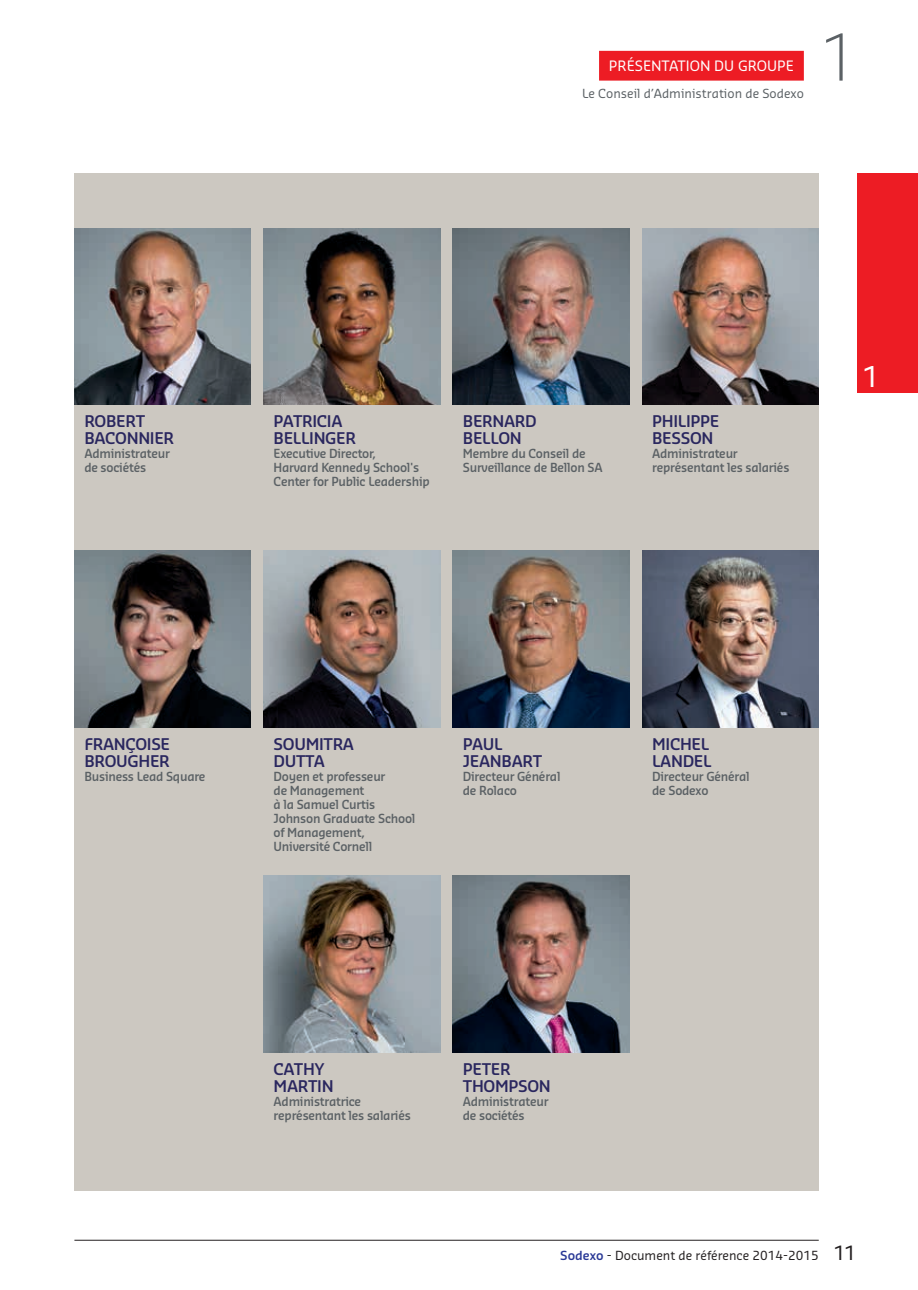
<style>
.page{position:relative;width:918px;height:1290px;background:#fff}
.page>*{position:absolute;margin:0;border:0;box-sizing:border-box;transform-origin:0 0}
.t1{font:300 63px "Sansa Pro";color:#5b6165}
.t2{font:28px "Sansa Pro";color:#fff}
.t3{font:19.25px "Sansa Pro";color:#231f20}
.t4{font:600 15.75px/16.8px "Sansa Pro";letter-spacing:-.02em;color:#2a275f}
.t5{font:14px "Sansa Pro";color:#fff}
.t6{font:600 12.25px/14px "Sansa Pro";letter-spacing:-.02em;color:#5b6165;scale:.95 1}
.t7{font:12.25px "Sansa Pro";color:#231f20}
.t8{font:12.25px "Sansa Pro";color:#5b6165}
.s1{font-weight:600;color:#293896}
</style>
<div class="page">
<div style="left:599px;top:51px;width:205px;height:30px;background:#ed1c24"></div>
<div style="left:857px;top:174px;width:61px;height:219px;background:#ed1c24"></div>
<div style="left:74px;top:174px;width:745px;height:1017px;background:#ccc8c1"></div>
<img style="left:74px;top:228px;width:177px;height:177px">
<img style="left:74px;top:551px;width:177px;height:176px">
<img style="left:264px;top:228px;width:176px;height:177px">
<img style="left:264px;top:551px;width:176px;height:176px">
<img style="left:264px;top:876px;width:176px;height:176px">
<img style="left:453px;top:228px;width:176px;height:177px">
<img style="left:453px;top:551px;width:176px;height:176px">
<img style="left:453px;top:876px;width:176px;height:176px">
<img style="left:642px;top:228px;width:177px;height:177px">
<img style="left:642px;top:551px;width:177px;height:176px">
<hr style="left:74px;top:1240px;width:745px;height:1px;background:#231f20">
<p class="t5" style="left:609px;top:57px;width:18px">Présentation</p>
<p class="t5" style="left:714px;top:57px;width:44px">du Groupe</p>
<p class="t8" style="left:582px;top:85px;width:223px">Le Conseil d’Administration de Sodexo</p>
<h1 class="t1" style="left:819px;top:16px;width:41px">1</h1>
<p class="t4" style="left:84px;top:413px;width:91px">ROBERT<br>BACONNIER</p>
<p class="t6" style="left:84px;top:446px;width:92px">Administrateur de sociétés</p>
<p class="t4" style="left:274px;top:413px;width:84px">PATRICIA<br>BELLINGER</p>
<p class="t6" style="left:274px;top:446px;width:166px">Executive Director,<br>Harvard Kennedy School's<br>Center for Public Leadership</p>
<p class="t4" style="left:463px;top:413px;width:75px">BERNARD<br>BELLON</p>
<p class="t6" style="left:463px;top:446px;width:149px">Membre du Conseil de<br>Surveillance de Bellon SA</p>
<p class="t4" style="left:652px;top:413px;width:69px">PHILIPPE<br>BESSON</p>
<p class="t6" style="left:652px;top:446px;width:146px">Administrateur représentant les salariés</p>
<h2 class="t2" style="left:862px;top:358px;width:19px">1</h2>
<p class="t4" style="left:84px;top:735px;width:87px">FRANÇOISE<br>BROUGHER</p>
<p class="t6" style="left:84px;top:769px;width:129px">Business Lead Square</p>
<p class="t4" style="left:274px;top:735px;width:82px">SOUMITRA<br>DUTTA</p>
<p class="t6" style="left:274px;top:769px;width:151px">Doyen et professeur<br>de Management<br>à la Samuel Curtis<br>Johnson Graduate School of Management,<br>Université Cornell</p>
<p class="t4" style="left:463px;top:735px;width:81px">PAUL<br>JEANBART</p>
<p class="t6" style="left:463px;top:769px;width:104px">Directeur Général de Rolaco</p>
<p class="t4" style="left:652px;top:735px;width:61px">MICHEL<br>LANDEL</p>
<p class="t6" style="left:652px;top:769px;width:104px">Directeur Général de Sodexo</p>
<p class="t4" style="left:274px;top:1060px;width:61px">CATHY<br>MARTIN</p>
<p class="t6" style="left:274px;top:1094px;width:146px">Administratrice représentant les salariés</p>
<p class="t4" style="left:463px;top:1060px;width:89px">PETER<br>THOMPSON</p>
<p class="t6" style="left:463px;top:1094px;width:92px">Administrateur de sociétés</p>
<p class="t7" style="left:560px;top:1247px;width:260px"><span class="s1">Sodexo</span> - Document de référence 2014-2015</p>
<h3 class="t3" style="left:833px;top:1240px;width:24px">11</h3>
</div>
